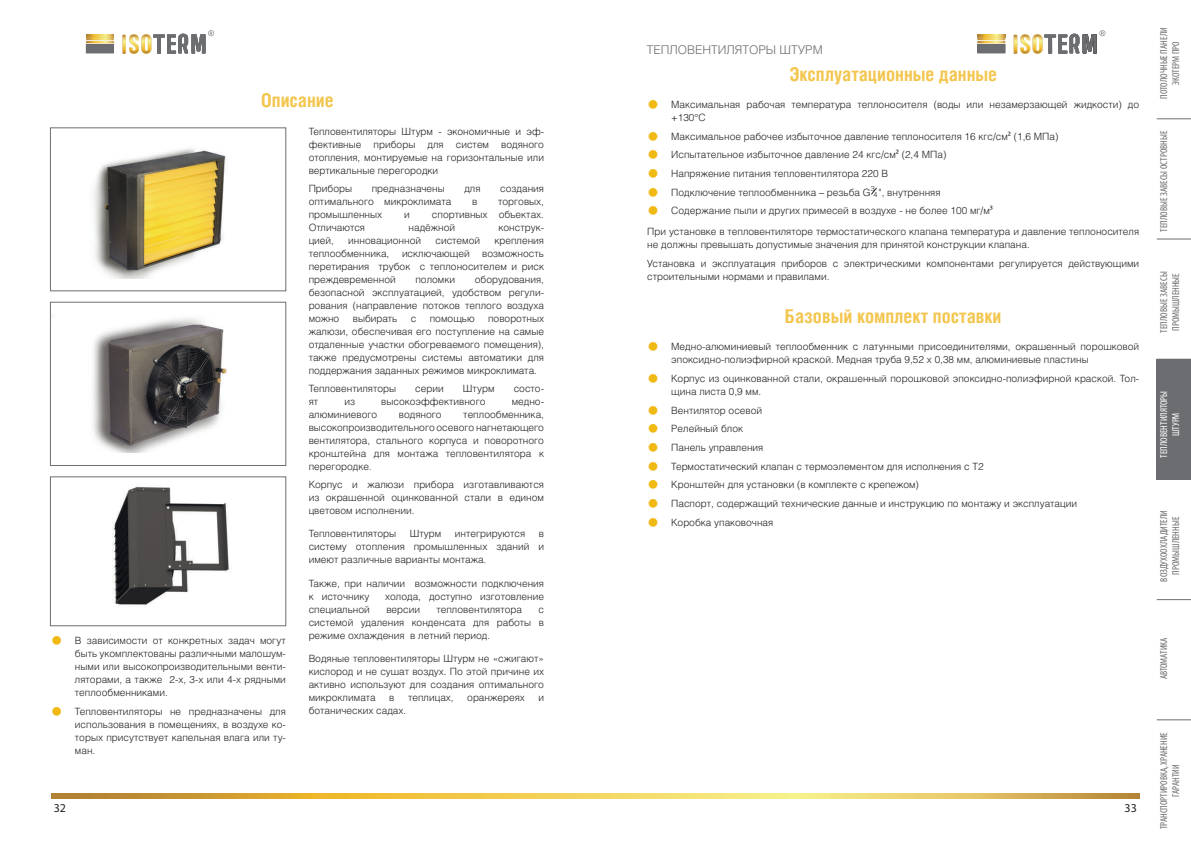
<style>
.page{position:relative;width:1191px;height:842px;background:#fff}
.page>*{position:absolute;margin:0;border:0;box-sizing:border-box;transform-origin:0 0}
.t1{font:700 19px "Helios Cond";color:#f3c64f}
.t2{font:12px "Helios Light C";color:#6c6d70}
.t3{font:12px "Myriad Pro";color:#231f20}
.t4{font:10px/13px "Helios Light C";color:#231f20;text-align:justify}
.t5{font:condensed 10px/12px "Myriad Pro";color:#6c6d70;text-align:center}
.t6{font:condensed 10px/12px "Myriad Pro";color:#fff;text-align:center}
.t7{font:7.2px/5.6px "Helios Light C";color:#231f20;text-align:center}
.s1{font-size:24px;color:#f0b914}
.s2{font-family:"Myriad Pro"}
</style>
<div class="page">
<svg style="left:51px;top:794px;width:1089px;height:4px;background:#e2be53"></svg>
<svg style="left:1013px;top:30px;width:92px;height:24px"></svg>
<svg style="left:977px;top:35px;width:28px;height:18px"></svg>
<svg style="left:122px;top:30px;width:92px;height:24px"></svg>
<svg style="left:86px;top:35px;width:28px;height:18px"></svg>
<div style="left:1156px;top:359px;width:35px;height:120px;background:#6c6d70"></div>
<hr style="left:1156px;top:720px;width:35px;height:1px;background:#6c6d70">
<hr style="left:1156px;top:599px;width:35px;height:1px;background:#6c6d70">
<hr style="left:1156px;top:479px;width:35px;height:1px;background:#6c6d70">
<hr style="left:1156px;top:239px;width:35px;height:1px;background:#6c6d70">
<hr style="left:1156px;top:119px;width:35px;height:1px;background:#6c6d70">
<img style="left:112px;top:487px;width:117px;height:118px">
<div style="left:50px;top:477px;width:236px;height:149px;border:1px solid #6c6d70"></div>
<img style="left:52px;top:315px;width:175px;height:138px">
<div style="left:50px;top:302px;width:236px;height:164px;border:1px solid #6c6d70"></div>
<img style="left:93px;top:148px;width:133px;height:130px">
<div style="left:50px;top:128px;width:236px;height:163px;border:1px solid #6c6d70"></div>
<svg style="left:871px;top:187px;width:6px;height:8px"></svg>
<h1 class="t1" style="left:261px;top:89px;width:74px">Описание</h1>
<p class="t4" style="left:75px;top:634px;width:212px;text-indent:-24px"><span class="s1">•</span> В зависимости от конкретных задач могут быть укомплектованы различными малошум&shy;ными или высокопроизводительными венти&shy;ляторами, а также 2-х, 3-х или 4-х рядными теплообменниками.</p>
<p class="t4" style="left:75px;top:705px;width:212px;text-indent:-24px"><span class="s1">•</span> Тепловентиляторы не предназначены для использования в помещениях, в воздухе ко&shy;торых присутствует капельная влага или ту&shy;ман.</p>
<p class="t4" style="left:309px;top:125px;width:237px">Тепловентиляторы Штурм - экономичные и эф&shy;фективные приборы для систем водяного отопления, монтируемые на горизонтальные или вертикальные перегородки</p>
<p class="t4" style="left:309px;top:182px;width:45px">Приборы</p>
<p class="t4" style="left:372px;top:182px;width:75px">предназначены</p>
<p class="t4" style="left:464px;top:182px;width:18px">для</p>
<p class="t4" style="left:500px;top:182px;width:45px">создания</p>
<p class="t4" style="left:309px;top:195px;width:144px">оптимального микроклимата</p>
<p class="t4" style="left:472px;top:195px;width:7px">в</p>
<p class="t4" style="left:498px;top:195px;width:47px">торговых,</p>
<p class="t4" style="left:309px;top:208px;width:75px">промышленных</p>
<p class="t4" style="left:404px;top:208px;width:7px">и</p>
<p class="t4" style="left:432px;top:208px;width:114px">спортивных объектах.</p>
<p class="t4" style="left:309px;top:221px;width:58px">Отличаются</p>
<p class="t4" style="left:408px;top:221px;width:48px">надёжной</p>
<p class="t4" style="left:498px;top:221px;width:47px">конструк-</p>
<p class="t4" style="left:309px;top:234px;width:27px">цией,</p>
<p class="t4" style="left:348px;top:234px;width:74px">инновационной</p>
<p class="t4" style="left:435px;top:234px;width:46px">системой</p>
<p class="t4" style="left:494px;top:234px;width:51px">крепления</p>
<p class="t4" style="left:309px;top:247px;width:82px">теплообменника,</p>
<p class="t4" style="left:402px;top:247px;width:69px">исключающей</p>
<p class="t4" style="left:309px;top:247px;width:237px;text-indent:173px">возможность перетирания трубок с теплоносителем и риск преждевременной</p>
<p class="t4" style="left:309px;top:273px;width:237px;text-indent:166px">оборудования, безопасной эксплуатацией, удобством регули&shy;рования (направление потоков теплого воздуха можно</p>
<p class="t4" style="left:415px;top:273px;width:41px">поломки</p>
<p class="t4" style="left:353px;top:312px;width:46px">выбирать</p>
<p class="t4" style="left:411px;top:312px;width:7px">с</p>
<p class="t4" style="left:430px;top:312px;width:46px">помощью</p>
<p class="t4" style="left:309px;top:312px;width:237px;text-indent:179px">поворотных жалюзи, обеспечивая его поступление на самые отдаленные участки обогреваемого помещения), также предусмотрены системы автоматики для поддержания заданных режимов микроклимата.</p>
<p class="t4" style="left:309px;top:382px;width:89px">Тепловентиляторы</p>
<p class="t4" style="left:415px;top:382px;width:30px">серии</p>
<p class="t4" style="left:463px;top:382px;width:33px">Штурм</p>
<p class="t4" style="left:514px;top:382px;width:31px">состо-</p>
<p class="t4" style="left:309px;top:395px;width:11px">ят</p>
<p class="t4" style="left:344px;top:395px;width:12px">из</p>
<p class="t4" style="left:381px;top:395px;width:106px">высокоэффективного</p>
<p class="t4" style="left:512px;top:395px;width:34px">медно-</p>
<p class="t4" style="left:309px;top:408px;width:70px">алюминиевого</p>
<p class="t4" style="left:399px;top:408px;width:44px">водяного</p>
<p class="t4" style="left:309px;top:408px;width:237px;text-indent:155px">теплообменника, высокопроизводительного осевого нагнетающего вентилятора, стального корпуса и поворотного кронштейна для монтажа тепловентилятора к перегородке.</p>
<p class="t4" style="left:309px;top:478px;width:237px">Корпус и жалюзи прибора изготавливаются из окрашенной оцинкованной стали в едином цветовом исполнении.</p>
<p class="t4" style="left:309px;top:527px;width:89px">Тепловентиляторы</p>
<p class="t4" style="left:410px;top:527px;width:33px">Штурм</p>
<p class="t4" style="left:455px;top:527px;width:72px">интегрируются</p>
<p class="t4" style="left:309px;top:527px;width:237px;text-indent:230px">в систему отопления промышленных зданий и имеют различные варианты монтажа.</p>
<p class="t4" style="left:309px;top:577px;width:237px">Также, при наличии возможности подключения к источнику</p>
<p class="t4" style="left:385px;top:590px;width:160px">холода, доступно изготовление</p>
<p class="t4" style="left:309px;top:603px;width:63px">специальной</p>
<p class="t4" style="left:386px;top:603px;width:35px">версии</p>
<p class="t4" style="left:436px;top:603px;width:87px">тепловентилятора</p>
<p class="t4" style="left:309px;top:603px;width:237px;text-indent:230px">с системой удаления конденсата для работы в режиме охлаждения в летний период.</p>
<p class="t4" style="left:309px;top:652px;width:237px">Водяные тепловентиляторы Штурм не «сжигают» кислород и не сушат воздух. По этой причине их активно используют для создания оптимального микроклимата</p>
<p class="t4" style="left:389px;top:691px;width:7px">в</p>
<p class="t4" style="left:408px;top:691px;width:47px">теплицах,</p>
<p class="t4" style="left:467px;top:691px;width:59px">оранжереях</p>
<p class="t4" style="left:538px;top:691px;width:7px">и</p>
<p class="t4" style="left:309px;top:704px;width:99px">ботанических садах.</p>
<p class="t2" style="left:646px;top:43px;width:178px">ТЕПЛОВЕНТИЛЯТОРЫ ШТУРМ</p>
<h1 class="t1" style="left:789px;top:63px;width:209px">Эксплуатационные данные</h1>
<p class="t4" style="left:671px;top:98px;width:469px;text-indent:-24px"><span class="s1">•</span> Максимальная рабочая температура теплоносителя (воды или незамерзающей жидкости) до +130°С</p>
<p class="t4" style="left:647px;top:129px;width:413px"><span class="s1">•</span> Максимальное рабочее избыточное давление теплоносителя 16 кгс/см<span class="s2">2</span> (1,6 МПа)</p>
<p class="t4" style="left:647px;top:148px;width:300px"><span class="s1">•</span> Испытательное избыточное давление 24 кгс/см<span class="s2">2</span> (2,4 МПа)</p>
<p class="t4" style="left:647px;top:167px;width:242px"><span class="s1">•</span> Напряжение питания тепловентилятора 220 В</p>
<p class="t4" style="left:647px;top:185px;width:295px"><span class="s1">•</span> Подключение теплообменника – резьба G ", внутренняя</p>
<p class="t4" style="left:647px;top:204px;width:347px"><span class="s1">•</span> Содержание пыли и других примесей в воздухе - не более 100 мг/м<span class="s2">3</span></p>
<p class="t7" style="left:870px;top:185px;width:8px">3<br>4</p>
<p class="t4" style="left:647px;top:225px;width:493px">При установке в тепловентиляторе термостатического клапана температура и давление теплоносителя не должны превышать допустимые значения для принятой конструкции клапана.</p>
<p class="t4" style="left:647px;top:257px;width:493px">Установка и эксплуатация приборов с электрическими компонентами регулируется действующими строительными нормами и правилами.</p>
<h1 class="t1" style="left:785px;top:305px;width:218px">Базовый комплект поставки</h1>
<p class="t4" style="left:671px;top:340px;width:469px;text-indent:-24px"><span class="s1">•</span> Медно-алюминиевый теплообменник с латунными присоединителями, окрашенный порошковой эпоксидно-полиэфирной краской. Медная труба 9,52 х 0,38 мм, алюминиевые пластины</p>
<p class="t4" style="left:671px;top:372px;width:469px;text-indent:-24px"><span class="s1">•</span> Корпус из оцинкованной стали, окрашенный порошковой эпоксидно-полиэфирной краской. Тол&shy;щина листа 0,9 мм.</p>
<p class="t4" style="left:647px;top:403px;width:116px"><span class="s1">•</span> Вентилятор осевой</p>
<p class="t4" style="left:647px;top:422px;width:97px"><span class="s1">•</span> Релейный блок</p>
<p class="t4" style="left:647px;top:441px;width:118px"><span class="s1">•</span> Панель управления</p>
<p class="t4" style="left:647px;top:459px;width:338px"><span class="s1">•</span> Термостатический клапан с термоэлементом для исполнения с Т2</p>
<p class="t4" style="left:647px;top:478px;width:273px"><span class="s1">•</span> Кронштейн для установки (в комплекте с крепежом)</p>
<p class="t4" style="left:647px;top:497px;width:431px"><span class="s1">•</span> Паспорт, содержащий технические данные и инструкцию по монтажу и эксплуатации</p>
<p class="t4" style="left:647px;top:515px;width:128px"><span class="s1">•</span> Коробка упаковочная</p>
<p class="t3" style="left:54px;top:800px;width:14px">32</p>
<p class="t3" style="left:1124px;top:800px;width:14px">33</p>
<p class="t5" style="left:1158px;top:99px;width:73px;rotate:-90deg">ПОТОЛОЧНЫЕ ПАНЕЛИ<br>ЭКОТЕРМ ПРО</p>
<p class="t5" style="left:1158px;top:232px;width:103px;rotate:-90deg">ТЕПЛОВЫЕ ЗАВЕСЫ ОСТРОВНЫЕ</p>
<p class="t5" style="left:1158px;top:333px;width:63px;text-align:left;rotate:-90deg">ТЕПЛОВЫЕ ЗАВЕСЫ<br>ПРОМЫШЛЕННЫЕ</p>
<p class="t6" style="left:1158px;top:458px;width:68px;rotate:-90deg">ТЕПЛОВЕНТИЛЯТОРЫ<br>ШТУРМ</p>
<p class="t5" style="left:1158px;top:582px;width:73px;rotate:-90deg">ВОЗДУХООХЛАДИТЕЛИ<br>ПРОМЫШЛЕННЫЕ</p>
<p class="t5" style="left:1158px;top:679px;width:43px;rotate:-90deg">АВТОМАТИКА</p>
<p class="t5" style="left:1158px;top:829px;width:98px;rotate:-90deg">ТРАНСПОРТИРОВКА, ХРАНЕНИЕ<br>ГАРАНТИИ</p>
</div>
